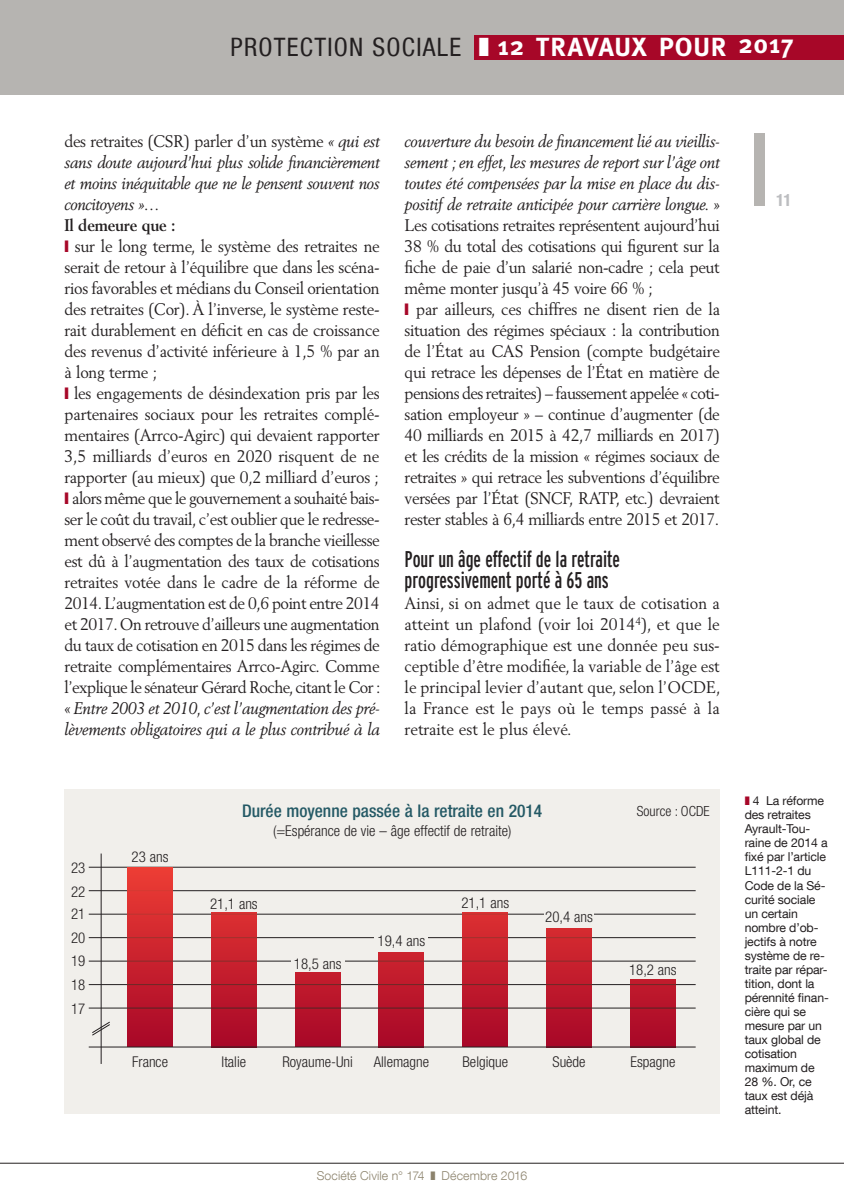
<style>
.page{position:relative;width:844px;height:1191px;background:#fff}
.page>*{position:absolute;margin:0;border:0;box-sizing:border-box;transform-origin:0 0}
.t1{font:condensed 25.38px "Helvetica Neue LT Com";letter-spacing:.05em;color:#231f20}
.A-Intertitre{font:extra-condensed 22.75px/21px "Interstate";color:#231f20}
.T-Titre{font:500 condensed 17.5px "Helvetica Neue LT Com";color:#245965}
.A-Rubrique{font:700 condensed 16.97px "Helvetica Neue LT Com";color:#bcbdc0}
.A-Texte{font:16.62px/21px "Berling LT Std";letter-spacing:-.015em;color:#231f20;text-align:justify;scale:.95 1}
.A-Texte-2{font:italic 16.62px/21px "Berling LT Std";letter-spacing:-.015em;color:#231f20;text-align:justify;scale:.95 1}
.A-Texte-3{font:700 16.62px "Berling LT Std";letter-spacing:-.015em;color:#231f20;scale:.95 1}
.T-Texte{font:300 condensed 14.88px "Helvetica Neue LT Com";color:#231f20}
.T-Source{font:300 condensed 14px "Helvetica Neue LT Com";color:#231f20}
.t2{font:12.25px/14px "Helvetica Neue LT Com";letter-spacing:-.01em;color:#231f20}
.t3{font:300 12.25px "Helvetica Neue LT Com";letter-spacing:.01em;color:#8c836d}
.s1{color:#fff}
.s2{font-family:"Meta";font-weight:700;font-stretch:normal;font-size:26.25px;color:#fff}
.s3{font-style:normal}
.s4{color:#a70728}
.s5{font-style:italic}
</style>
<div class="page">
<div style="left:753px;top:133px;width:10px;height:73px;background:#b6b4b1"></div>
<hr style="left:0;top:1162px;width:843px;height:1px;background:#231f20">
<div style="left:0;top:0;width:843px;height:94px;background:#b6b4b1"></div>
<div style="left:474px;top:35px;width:369px;height:24px;background:#a70728"></div>
<div style="left:64px;top:789px;width:655px;height:324px;background:#f1efeb"></div>
<hr style="left:101px;top:853px;width:1px;height:211px;background:#231f20">
<hr style="left:89px;top:1046px;width:606px;height:1px;background:#231f20">
<hr style="left:89px;top:1007px;width:606px;height:1px;background:#231f20">
<hr style="left:89px;top:960px;width:606px;height:1px;background:#231f20">
<hr style="left:89px;top:914px;width:606px;height:1px;background:#231f20">
<hr style="left:89px;top:867px;width:606px;height:1px;background:#231f20">
<hr style="left:89px;top:890px;width:606px;height:1px;background:#231f20">
<hr style="left:89px;top:937px;width:606px;height:1px;background:#231f20">
<hr style="left:89px;top:984px;width:606px;height:1px;background:#231f20">
<svg style="left:92px;top:1021px;width:18px;height:14px"></svg>
<div style="left:291px;top:958px;width:53px;height:11px;background:#f1efeb"></div>
<div style="left:375px;top:935px;width:53px;height:11px;background:#f1efeb"></div>
<div style="left:544px;top:911px;width:49px;height:10px;background:#f1efeb"></div>
<svg style="left:127px;top:867px;width:46px;height:180px;background:#c8222d"></svg>
<svg style="left:211px;top:912px;width:45px;height:135px;background:#be1c2c"></svg>
<svg style="left:295px;top:972px;width:45px;height:75px;background:#b2132a"></svg>
<svg style="left:379px;top:952px;width:45px;height:95px;background:#b6162a"></svg>
<svg style="left:462px;top:913px;width:46px;height:134px;background:#be1c2c"></svg>
<svg style="left:546px;top:928px;width:45px;height:119px;background:#bb192b"></svg>
<svg style="left:630px;top:979px;width:45px;height:68px;background:#b11229"></svg>
<h1 class="t1" style="left:230px;top:32px;width:565px">PROTECTION SOCIALE <span class="s1">❚</span> <span class="s2">12 TRAVAUX POUR 2017</span></h1>
<p class="A-Texte-2" style="left:64px;top:131px;width:333px"><span class="s3">des retraites (CSR) parler d’un système</span> « qui est sans doute aujourd’hui plus solide financièrement et moins inéquitable que ne le pensent souvent nos concitoyens »…</p>
<p class="A-Texte-3" style="left:64px;top:215px;width:118px">Il demeure que :</p>
<p class="A-Texte" style="left:64px;top:235px;width:333px"><span class="s4">❙</span> sur le long terme, le système des retraites ne serait de retour à l’équilibre que dans les scéna&shy;rios favorables et médians du Conseil orientation des retraites (Cor). À l’inverse, le système reste&shy;rait durablement en déficit en cas de croissance des revenus d’activité inférieure à 1,5 % par an à long terme ;</p>
<p class="A-Texte" style="left:64px;top:382px;width:333px"><span class="s4">❙</span> les engagements de désindexation pris par les partenaires sociaux pour les retraites complé&shy;mentaires (Arrco-Agirc) qui devaient rapporter 3,5 milliards d’euros en 2020 risquent de ne rapporter (au mieux) que 0,2 milliard d’euros ;</p>
<p class="A-Texte" style="left:64px;top:487px;width:334px"><span class="s4">❙</span> alors même que le gouvernement a souhaité bais&shy;ser le coût du travail, c’est oublier que le redresse&shy;ment observé des comptes de la branche vieillesse est dû à l’augmentation des taux de cotisations retraites votée dans le cadre de la réforme de 2014. L’augmentation est de 0,6 point entre 2014 et 2017. On retrouve d’ailleurs une augmentation du taux de cotisation en 2015 dans les régimes de retraite complémentaires Arrco-Agirc. Comme l’explique le sénateur Gérard Roche, citant le Cor : « <span class="s5">Entre 2003 et 2010, c’est l’augmentation des pré&shy;lèvements obligatoires qui a le plus contribué à la</span></p>
<p class="A-Texte-2" style="left:404px;top:131px;width:333px">couverture du besoin de financement lié au vieillis&shy;sement ; en effet, les mesures de report sur l’âge ont toutes été compensées par la mise en place du dis&shy;positif de retraite anticipée pour carrière longue. <span class="s3">» Les cotisations retraites représentent aujourd’hui 38 % du total des cotisations qui figurent sur la fiche de paie d’un salarié non-cadre ; cela peut même monter jusqu’à 45 voire 66 % ;</span></p>
<p class="A-Texte" style="left:404px;top:298px;width:333px"><span class="s4">❙</span> par ailleurs, ces chiffres ne disent rien de la situation des régimes spéciaux : la contribution de l’État au CAS Pension (compte budgétaire qui retrace les dépenses de l’État en matière de pensions des retraites) – faussement appelée « coti&shy;sation employeur » – continue d’augmenter (de 40 milliards en 2015 à 42,7 milliards en 2017) et les crédits de la mission « régimes sociaux de retraites » qui retrace les subventions d’équilibre versées par l’État (SNCF, RATP, etc.) devraient rester stables à 6,4 milliards entre 2015 et 2017.</p>
<p class="A-Intertitre" style="left:404px;top:548px;width:217px">Pour un âge effectif de la retraite progressivement porté à 65 ans</p>
<p class="A-Texte" style="left:404px;top:592px;width:334px">Ainsi, si on admet que le taux de cotisation a atteint un plafond (voir loi 2014<sup>4</sup>), et que le ratio démographique est une donnée peu sus&shy;ceptible d’être modifiée, la variable de l’âge est le principal levier d’autant que, selon l’OCDE, la France est le pays où le temps passé à la retraite est le plus élevé.</p>
<p class="T-Texte" style="left:71px;top:859px;width:16px">23</p>
<p class="T-Texte" style="left:71px;top:883px;width:16px">22</p>
<p class="T-Texte" style="left:71px;top:905px;width:16px">21</p>
<p class="T-Texte" style="left:71px;top:929px;width:16px">20</p>
<p class="T-Texte" style="left:71px;top:952px;width:16px">19</p>
<p class="T-Texte" style="left:71px;top:976px;width:16px">18</p>
<p class="T-Texte" style="left:71px;top:999px;width:16px">17</p>
<p class="T-Texte" style="left:132px;top:848px;width:38px">23 ans</p>
<p class="T-Titre" style="left:242px;top:800px;width:302px">Durée moyenne passée à la retraite en 2014</p>
<p class="T-Texte" style="left:273px;top:822px;width:240px">(=Espérance de vie – âge effectif de retraite)</p>
<p class="T-Texte" style="left:210px;top:895px;width:49px">21,1 ans</p>
<p class="T-Texte" style="left:294px;top:955px;width:49px">18,5 ans</p>
<p class="T-Texte" style="left:377px;top:932px;width:49px">19,4 ans</p>
<p class="T-Texte" style="left:461px;top:894px;width:49px">21,1 ans</p>
<p class="T-Texte" style="left:545px;top:908px;width:49px">20,4 ans</p>
<p class="T-Source" style="left:636px;top:802px;width:74px">Source : OCDE</p>
<p class="T-Texte" style="left:629px;top:961px;width:49px">18,2 ans</p>
<p class="T-Texte" style="left:132px;top:1053px;width:37px">France</p>
<p class="T-Texte" style="left:221px;top:1053px;width:26px">Italie</p>
<p class="T-Texte" style="left:282px;top:1053px;width:72px">Royaume-Uni</p>
<p class="T-Texte" style="left:373px;top:1053px;width:57px">Allemagne</p>
<p class="T-Texte" style="left:462px;top:1053px;width:47px">Belgique</p>
<p class="T-Texte" style="left:552px;top:1053px;width:35px">Suède</p>
<p class="T-Texte" style="left:630px;top:1053px;width:46px">Espagne</p>
<p class="t3" style="left:317px;top:1167px;width:212px">Société Civile n° 174 ❚ Décembre 2016</p>
<p class="A-Rubrique" style="left:775px;top:190px;width:17px">11</p>
<p class="t2" style="left:744px;top:794px;width:86px"><span class="s4">❚</span> 4 La réforme des retraites<br>Ayrault-Tou&shy;raine de 2014 a fixé par l’article<br>L111-2-1 du<br>Code de la Sé&shy;curité sociale un certain nombre d’ob&shy;jectifs à notre système de re&shy;traite par répar&shy;tition, dont la pérennité finan&shy;cière qui se mesure par un taux global de cotisation maximum de<br>28 %. Or, ce taux est déjà atteint.</p>
</div>
